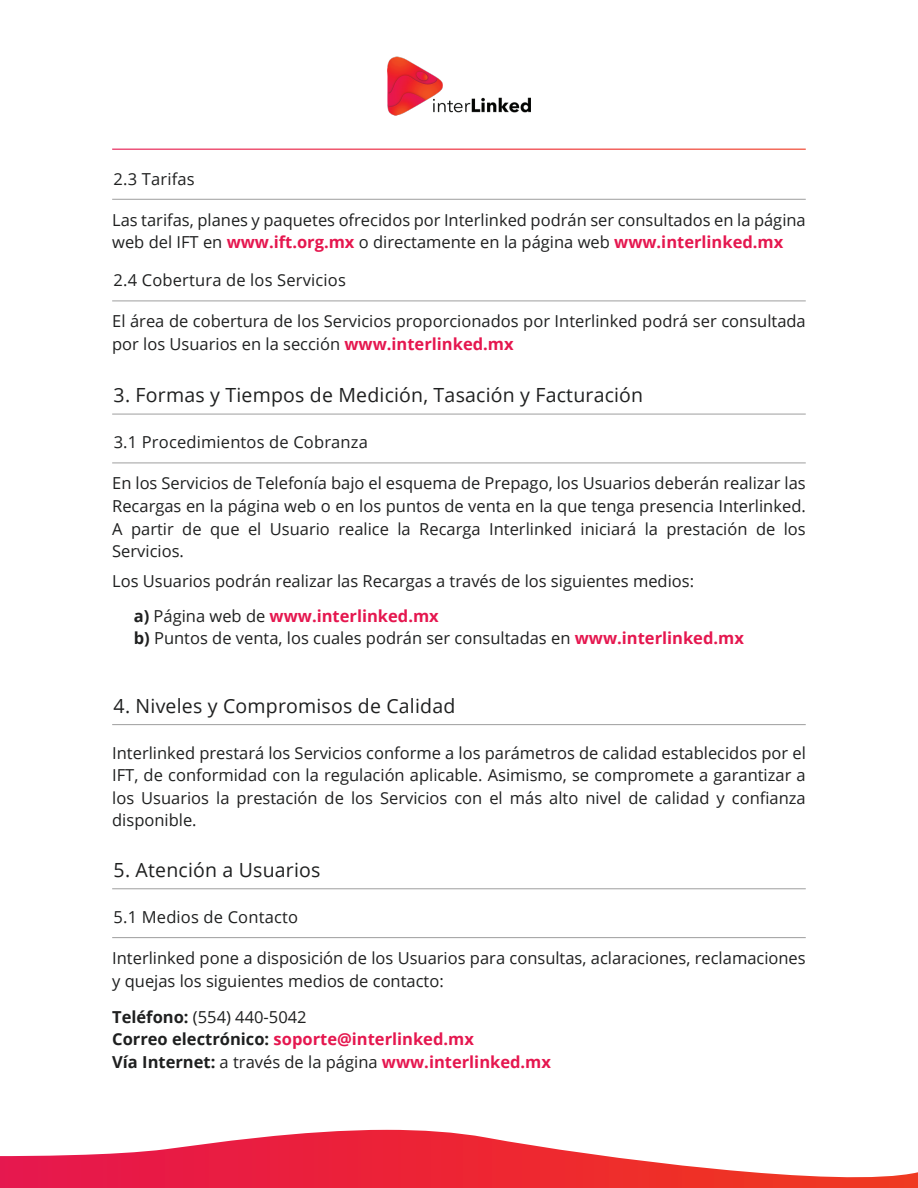
<style>
.page{position:relative;width:918px;height:1188px;background:#fff}
.page>*{position:absolute;margin:0;border:0;box-sizing:border-box;transform-origin:0 0}
.t1{font:19.5px "Open Sans";letter-spacing:.01em;color:#1f2020}
.t2{font:16.5px/22.5px "Open Sans";color:#1f2020}
.t3{font:700 16.5px/22.5px "Open Sans";color:#e5174f}
.s1{font-weight:700;color:#e5174f}
.s2{font-weight:700}
.s3{color:#1f2020}
.s4{font-weight:400;color:#1f2020}
</style>
<div class="page">
<img style="left:387px;top:56px;width:144px;height:60px">
<hr style="left:112px;top:199px;width:694px;height:1px;background:#9e9e9e">
<hr style="left:112px;top:301px;width:694px;height:1px;background:#9e9e9e">
<hr style="left:112px;top:463px;width:694px;height:1px;background:#9e9e9e">
<hr style="left:112px;top:414px;width:694px;height:1px;background:#9e9e9e">
<hr style="left:112px;top:937px;width:694px;height:1px;background:#9e9e9e">
<hr style="left:112px;top:888px;width:694px;height:1px;background:#9e9e9e">
<hr style="left:112px;top:724px;width:694px;height:1px;background:#9e9e9e">
<svg style="left:0;top:1130px;width:918px;height:58px"></svg>
<p class="t2" style="left:114px;top:167px;width:83px">2.3 Tarifas</p>
<p class="t2" style="left:112px;top:208px;width:695px">Las tarifas, planes y paquetes ofrecidos por Interlinked podrán ser consultados en la página web del IFT en <span class="s1">www.ift.org.mx</span> o directamente en la página web <span class="s1">www.interlinked.mx</span></p>
<p class="t2" style="left:114px;top:269px;width:234px">2.4 Cobertura de los Servicios</p>
<p class="t2" style="left:112px;top:310px;width:695px">El área de cobertura de los Servicios proporcionados por Interlinked podrá ser consultada por los Usuarios en la sección <span class="s1">www.interlinked.mx</span></p>
<p class="t1" style="left:114px;top:382px;width:531px">3. Formas y Tiempos de Medición, Tasación y Facturación</p>
<p class="t2" style="left:114px;top:431px;width:256px">3.1 Procedimientos de Cobranza</p>
<p class="t2" style="left:112px;top:472px;width:695px;text-align:justify">En los Servicios de Telefonía bajo el esquema de Prepago, los Usuarios deberán realizar las Recargas en la página web o en los puntos de venta en la que tenga presencia Interlinked.<br>A partir de que el Usuario realice la Recarga Interlinked iniciará la prestación de los Servicios.</p>
<p class="t2" style="left:112px;top:569px;width:583px">Los Usuarios podrán realizar las Recargas a través de los siguientes medios:</p>
<p class="t2" style="left:134px;top:604px;width:612px"><span class="s2">a)</span> Página web de <span class="s1">www.interlinked.mx<br></span><span class="s2">b)</span> Puntos de venta, los cuales podrán ser consultadas en <span class="s1">www.interlinked.mx</span></p>
<p class="t1" style="left:114px;top:692px;width:343px">4. Niveles y Compromisos de Calidad</p>
<p class="t2" style="left:112px;top:741px;width:695px;text-align:justify">Interlinked prestará los Servicios conforme a los parámetros de calidad establecidos por el IFT, de conformidad con la regulación aplicable. Asimismo, se compromete a garantizar a los Usuarios la prestación de los Servicios con el más alto nivel de calidad y confianza disponible.</p>
<p class="t1" style="left:114px;top:856px;width:208px">5. Atención a Usuarios</p>
<p class="t2" style="left:114px;top:905px;width:186px">5.1 Medios de Contacto</p>
<p class="t2" style="left:112px;top:947px;width:695px">Interlinked pone a disposición de los Usuarios para consultas, aclaraciones, reclamaciones y quejas los siguientes medios de contacto:</p>
<p class="t3" style="left:112px;top:1005px;width:440px"><span class="s3">Teléfono:</span> <span class="s4">(554) 440-5042<br></span><span class="s3">Correo electrónico:</span> soporte@interlinked.mx<br><span class="s3">Vía Internet:</span> <span class="s4">a través de la página</span> www.interlinked.mx</p>
</div>
